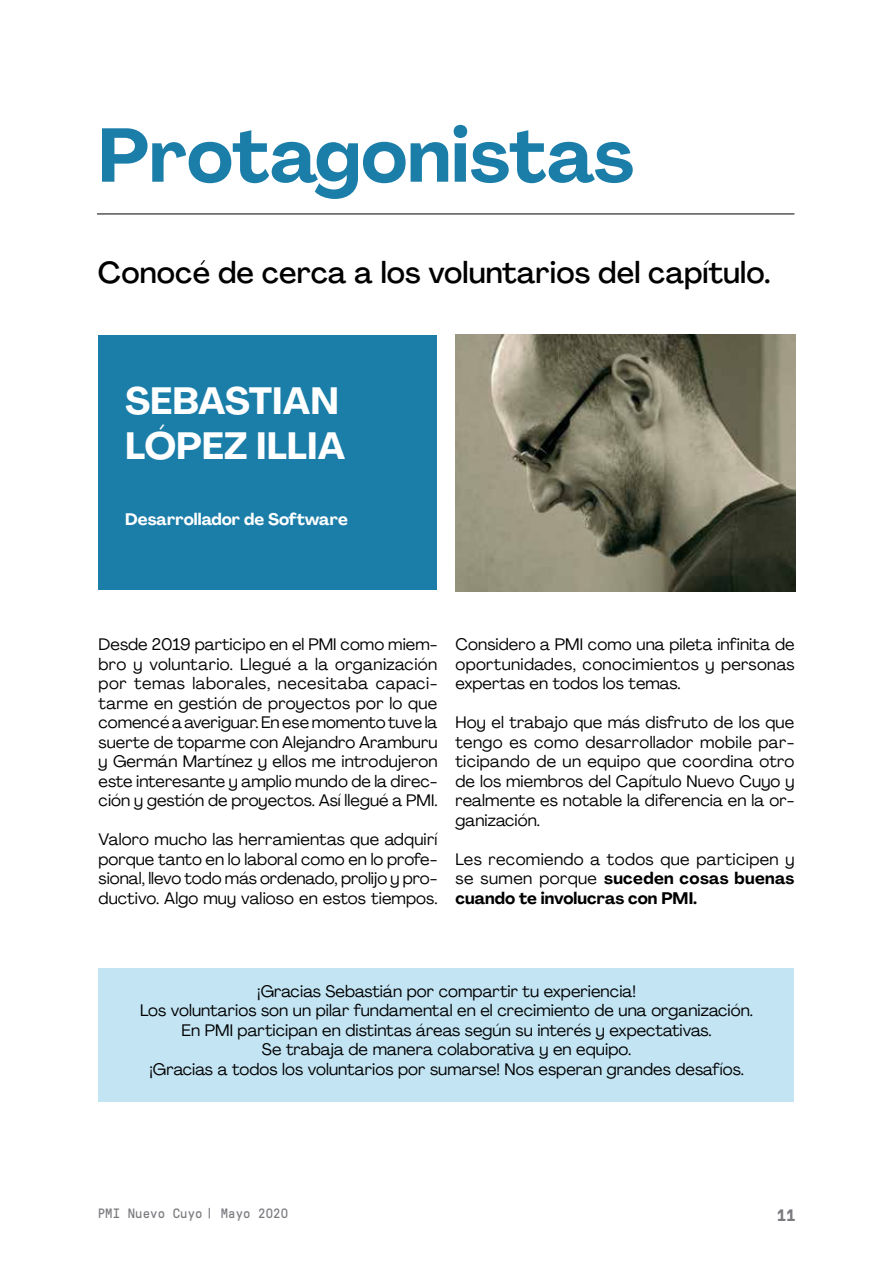
<style>
.page{position:relative;width:893px;height:1263px;background:#fff}
.page>*{position:absolute;margin:0;border:0;box-sizing:border-box;transform-origin:0 0}
.t1{font:700 75px "Agrandir";color:#1b7ea9}
.t2{font:700 37.5px/45px "Agrandir";color:#fff}
.t3{font:500 30px "Agrandir";letter-spacing:.005em;color:#000}
.t4{font:16.5px/19.5px "Agrandir";letter-spacing:.005em;color:#000;text-align:justify}
.t5{font:700 16.5px "Agrandir";color:#fff}
.t6{font:700 16.5px "GT Pressura Mono";color:#7b7a7f}
.t7{font:13.5px "GT Pressura Mono";letter-spacing:.005em;color:#7b7a7f}
.s1{font-weight:700}
</style>
<div class="page">
<div style="left:99px;top:968px;width:695px;height:133px;background:#c3e4f3"></div>
<img style="left:455px;top:335px;width:340px;height:256px">
<div style="left:99px;top:336px;width:338px;height:254px;background:#1b7ea9"></div>
<hr style="left:97px;top:214px;width:697px;height:1px;background:#000">
<h1 class="t1" style="left:98px;top:109px;width:538px">Protagonistas</h1>
<h3 class="t3" style="left:98px;top:253px;width:674px">Conocé de cerca a los voluntarios del capítulo.</h3>
<h2 class="t2" style="left:125px;top:379px;width:221px">SEBASTIAN<br>LÓPEZ ILLIA</h2>
<p class="t5" style="left:125px;top:509px;width:224px">Desarrollador de Software</p>
<p class="t4" style="left:99px;top:634px;width:341px">Desde 2019 participo en el PMI como miem&shy;bro y voluntario. Llegué a la organización por temas laborales, necesitaba capaci&shy;tarme en gestión de proyectos por lo que comencé a averiguar. En ese momento tuve la suerte de toparme con Alejandro Aramburu y Germán Martínez y ellos me introdujeron este interesante y amplio mundo de la direc&shy;ción y gestión de proyectos. Así llegué a PMI.</p>
<p class="t4" style="left:99px;top:829px;width:340px">Valoro mucho las herramientas que adquirí porque tanto en lo laboral como en lo profe&shy;sional, llevo todo más ordenado, prolijo y pro&shy;ductivo. Algo muy valioso en estos tiempos.</p>
<p class="t4" style="left:455px;top:634px;width:341px">Considero a PMI como una pileta infinita de oportunidades, conocimientos y personas expertas en todos los temas.</p>
<p class="t4" style="left:455px;top:713px;width:341px">Hoy el trabajo que más disfruto de los que tengo es como desarrollador mobile par&shy;ticipando de un equipo que coordina otro de los miembros del Capítulo Nuevo Cuyo y realmente es notable la diferencia en la or&shy;ganización.</p>
<p class="t4" style="left:455px;top:849px;width:340px">Les recomiendo a todos que participen y se sumen porque <span class="s1">suceden cosas buenas cuando te involucras con PMI.</span></p>
<p class="t4" style="left:140px;top:981px;width:614px;text-align:center">¡Gracias Sebastián por compartir tu experiencia!<br>Los voluntarios son un pilar fundamental en el crecimiento de una organización.<br>En PMI participan en distintas áreas según su interés y expectativas.<br>Se trabaja de manera colaborativa y en equipo.<br>¡Gracias a todos los voluntarios por sumarse! Nos esperan grandes desafíos.</p>
<p class="t7" style="left:98px;top:1206px;width:192px">PMI Nuevo Cuyo | Mayo 2020</p>
<p class="t6" style="left:777px;top:1206px;width:20px">11</p>
</div>
